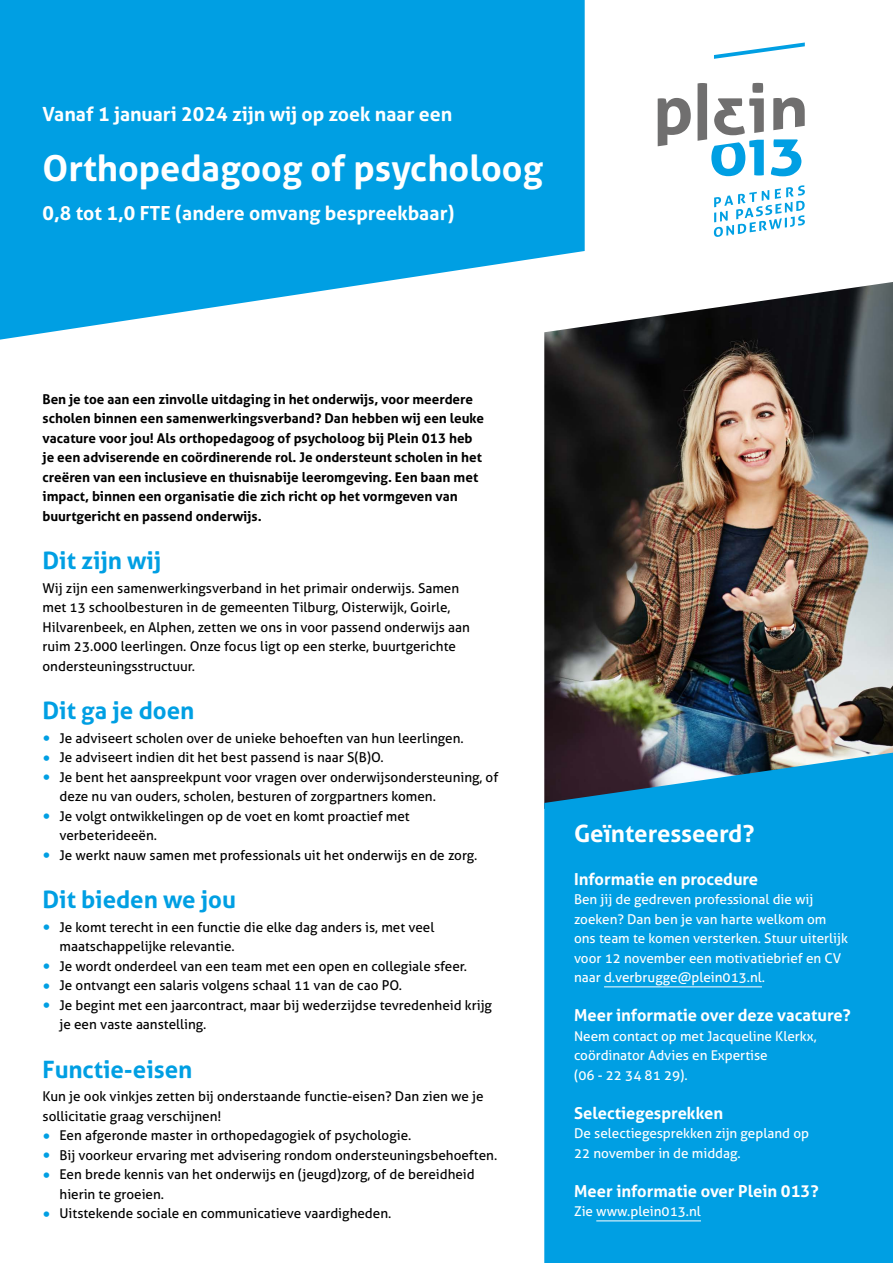
<style>
.page{position:relative;width:893px;height:1263px;background:#fff}
.page>*{position:absolute;margin:0;border:0;box-sizing:border-box;transform-origin:0 0}
.t1{font:700 36px "Aller";color:#fff}
.t2{font:700 24px "Aller";color:#009fe3}
.t3{font:700 24px "Aller";color:#fff}
.t4{font:700 19.5px "Aller";color:#fff}
.t5{font:700 16.5px "Aller";color:#fff}
.t6{font:13.5px/19.5px "Aller";color:#000}
.t7{font:700 13.5px/19.5px "Aller";color:#000}
.t8{font:13.5px/19.5px "Aller";color:#fff}
.s1{font-weight:700;font-size:18px;color:#009fe3}
</style>
<div class="page">
<img style="left:544px;top:282px;width:349px;height:471px">
<div style="left:544px;top:753px;width:349px;height:510px;background:#009fe3"></div>
<hr style="left:604px;top:986px;width:158px;height:1px;background:#fff">
<hr style="left:596px;top:1220px;width:105px;height:1px;background:#fff">
<svg style="left:771px;top:139px;width:30px;height:37px"></svg>
<svg style="left:698px;top:83px;width:66px;height:93px"></svg>
<svg style="left:773px;top:98px;width:32px;height:32px"></svg>
<svg style="left:658px;top:98px;width:33px;height:48px"></svg>
<svg style="left:714px;top:185px;width:91px;height:52px"></svg>
<svg style="left:714px;top:43px;width:91px;height:16px"></svg>
<svg style="left:0;top:0;width:585px;height:340px;background:#21abe6"></svg>
<h3 class="t4" style="left:43px;top:101px;width:411px">Vanaf 1 januari 2024 zijn wij op zoek naar een</h3>
<h1 class="t1" style="left:43px;top:145px;width:502px">Orthopedagoog of psycholoog</h1>
<h3 class="t4" style="left:43px;top:200px;width:413px">0,8 tot 1,0 FTE (andere omvang bespreekbaar)</h3>
<p class="t7" style="left:43px;top:389px;width:443px">Ben je toe aan een zinvolle uitdaging in het onderwijs, voor meerdere scholen binnen een samenwerkingsverband? Dan hebben wij een leuke vacature voor jou! Als orthopedagoog of psycholoog bij Plein 013 heb je een adviserende en coördinerende rol. Je ondersteunt scholen in het creëren van een inclusieve en thuisnabije leeromgeving. Een baan met impact, binnen een organisatie die zich richt op het vormgeven van buurtgericht en passend onderwijs.</p>
<h2 class="t2" style="left:43px;top:545px;width:120px">Dit zijn wij</h2>
<p class="t6" style="left:43px;top:578px;width:429px">Wij zijn een samenwerkingsverband in het primair onderwijs. Samen met 13 schoolbesturen in de gemeenten Tilburg, Oisterwijk, Goirle, Hilvarenbeek, en Alphen, zetten we ons in voor passend onderwijs aan ruim 23.000 leerlingen. Onze focus ligt op een sterke, buurtgerichte ondersteuningsstructuur.</p>
<h2 class="t2" style="left:43px;top:695px;width:153px">Dit ga je doen</h2>
<p class="t6" style="left:43px;top:728px;width:423px"><span class="s1">•</span> Je adviseert scholen over de unieke behoeften van hun leerlingen.</p>
<p class="t6" style="left:43px;top:748px;width:343px"><span class="s1">•</span> Je adviseert indien dit het best passend is naar S(B)O.</p>
<p class="t6" style="left:60px;top:767px;width:440px;text-indent:-17px"><span class="s1">•</span> Je bent het aanspreekpunt voor vragen over onderwijsondersteuning, of deze nu van ouders, scholen, besturen of zorgpartners komen.</p>
<p class="t6" style="left:60px;top:806px;width:352px;text-indent:-17px"><span class="s1">•</span> Je volgt ontwikkelingen op de voet en komt proactief met verbeterideeën.</p>
<p class="t6" style="left:43px;top:845px;width:436px"><span class="s1">•</span> Je werkt nauw samen met professionals uit het onderwijs en de zorg.</p>
<h2 class="t2" style="left:43px;top:884px;width:195px">Dit bieden we jou</h2>
<p class="t6" style="left:60px;top:917px;width:376px;text-indent:-17px"><span class="s1">•</span> Je komt terecht in een functie die elke dag anders is, met veel maatschappelijke relevantie.</p>
<p class="t6" style="left:43px;top:956px;width:426px"><span class="s1">•</span> Je wordt onderdeel van een team met een open en collegiale sfeer.</p>
<p class="t6" style="left:43px;top:976px;width:361px"><span class="s1">•</span> Je ontvangt een salaris volgens schaal 11 van de cao PO.</p>
<p class="t6" style="left:60px;top:995px;width:434px;text-indent:-17px"><span class="s1">•</span> Je begint met een jaarcontract, maar bij wederzijdse tevredenheid krijg je een vaste aanstelling.</p>
<h2 class="t2" style="left:43px;top:1054px;width:151px">Functie-eisen</h2>
<p class="t6" style="left:43px;top:1087px;width:443px">Kun je ook vinkjes zetten bij onderstaande functie-eisen? Dan zien we je sollicitatie graag verschijnen!</p>
<p class="t6" style="left:43px;top:1126px;width:370px"><span class="s1">•</span> Een afgeronde master in orthopedagogiek of psychologie.</p>
<p class="t6" style="left:43px;top:1145px;width:456px"><span class="s1">•</span> Bij voorkeur ervaring met advisering rondom ondersteuningsbehoeften.</p>
<p class="t6" style="left:60px;top:1165px;width:417px;text-indent:-17px"><span class="s1">•</span> Een brede kennis van het onderwijs en (jeugd)zorg, of de bereidheid hierin te groeien.</p>
<p class="t6" style="left:43px;top:1204px;width:350px"><span class="s1">•</span> Uitstekende sociale en communicatieve vaardigheden.</p>
<h2 class="t3" style="left:574px;top:818px;width:182px">Geïnteresseerd?</h2>
<p class="t5" style="left:574px;top:868px;width:186px">Informatie en procedure</p>
<p class="t8" style="left:574px;top:890px;width:275px">Ben jij de gedreven professional die wij zoeken? Dan ben je van harte welkom om ons team te komen versterken. Stuur uiterlijk voor 12 november een motivatiebrief en CV naar d.verbrugge@plein013.nl.</p>
<p class="t5" style="left:574px;top:1005px;width:278px">Meer informatie over deze vacature?</p>
<p class="t8" style="left:574px;top:1026px;width:244px">Neem contact op met Jacqueline Klerkx, coördinator Advies en Expertise<br>(06 - 22 34 81 29).</p>
<p class="t5" style="left:574px;top:1102px;width:151px">Selectiegesprekken</p>
<p class="t8" style="left:574px;top:1124px;width:237px">De selectiegesprekken zijn gepland op<br>22 november in de middag.</p>
<p class="t5" style="left:574px;top:1180px;width:246px">Meer informatie over Plein 013?</p>
<p class="t8" style="left:574px;top:1202px;width:128px">Zie www.plein013.nl</p>
</div>
